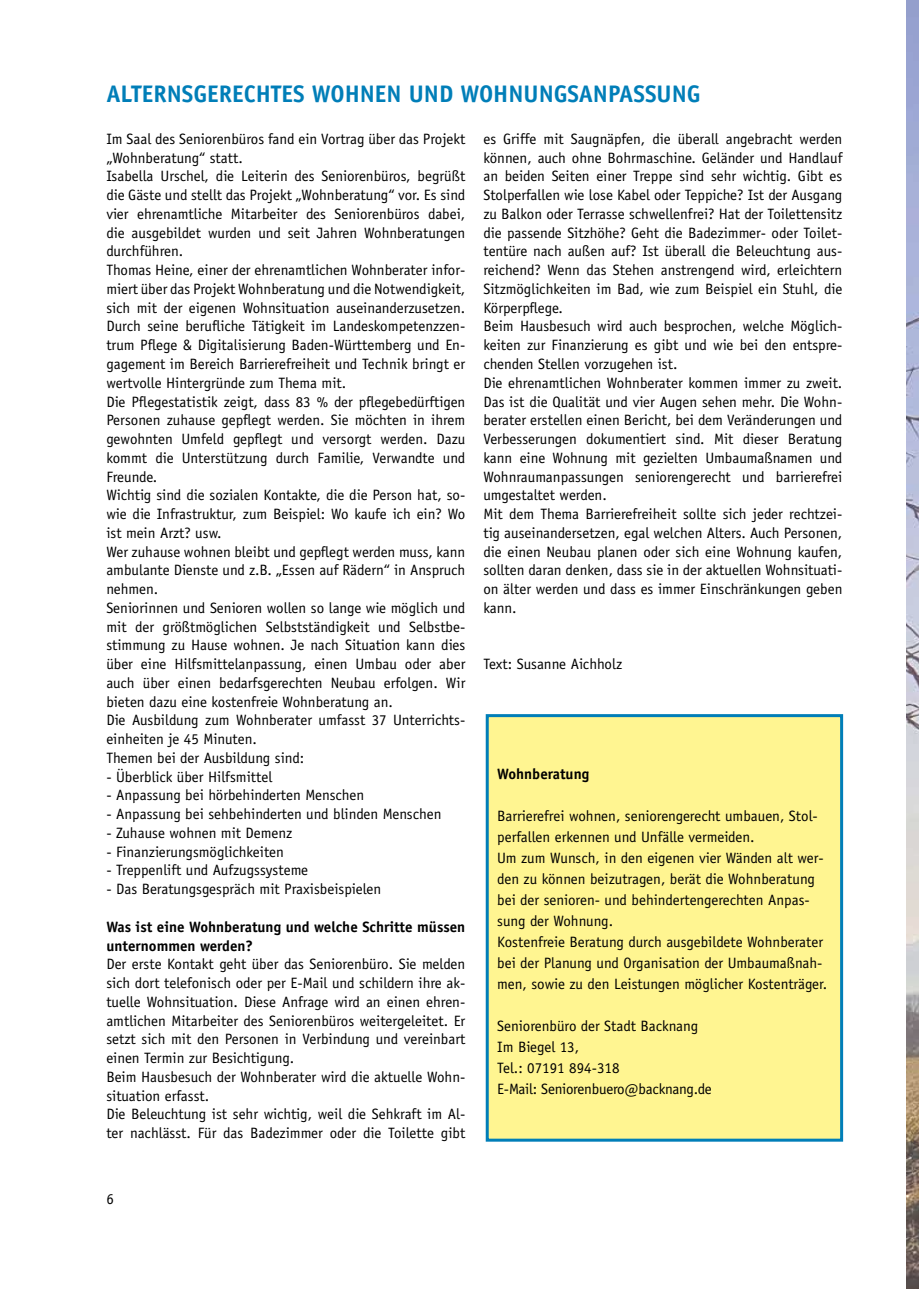
<style>
.page{position:relative;width:919px;height:1289px;background:#fff}
.page>*{position:absolute;margin:0;border:0;box-sizing:border-box;transform-origin:0 0}
.t1{font:700 24px "Officina Sans Std";color:#007eb8}
.t2{font:15px/18.8px "Officina Sans Std";color:#000}
.t3{font:700 15px/18.8px "Officina Sans Std";color:#000}
</style>
<div class="page">
<div style="left:487px;top:715px;width:354px;height:425px;background:#fff591"></div>
<div style="left:485px;top:714px;width:358px;height:427px;border:3px solid #007eb8"></div>
<img style="left:906px;top:1px;width:12px;height:1287px">
<h1 class="t1" style="left:106px;top:79px;width:595px">ALTERNSGERECHTES WOHNEN UND WOHNUNGSANPASSUNG</h1>
<p class="t2" style="left:106px;top:129px;width:360px">Im Saal des Seniorenbüros fand ein Vortrag über das Projekt „Wohnberatung“ statt.<br>Isabella Urschel, die Leiterin des Seniorenbüros, begrüßt die Gäste und stellt das Projekt „Wohnberatung“ vor. Es sind vier ehrenamtliche Mitarbeiter des Seniorenbüros dabei, die ausgebildet wurden und seit Jahren Wohnberatungen durchführen.<br>Thomas Heine, einer der ehrenamtlichen Wohnberater infor&shy;miert über das Projekt Wohnberatung und die Notwendigkeit, sich mit der eigenen Wohnsituation auseinanderzusetzen.<br>Durch seine berufliche Tätigkeit im Landeskompetenzzen&shy;trum Pflege &amp; Digitalisierung Baden-Württemberg und En&shy;gagement im Bereich Barrierefreiheit und Technik bringt er wertvolle Hintergründe zum Thema mit.<br>Die Pflegestatistik zeigt, dass 83 % der pflegebedürftigen Personen zuhause gepflegt werden. Sie möchten in ihrem gewohnten Umfeld gepflegt und versorgt werden. Dazu kommt die Unterstützung durch Familie, Verwandte und Freunde.<br>Wichtig sind die sozialen Kontakte, die die Person hat, so&shy;wie die Infrastruktur, zum Beispiel: Wo kaufe ich ein? Wo ist mein Arzt? usw.<br>Wer zuhause wohnen bleibt und gepflegt werden muss, kann ambulante Dienste und z.B. „Essen auf Rädern“ in Anspruch nehmen.<br>Seniorinnen und Senioren wollen so lange wie möglich und mit der größtmöglichen Selbstständigkeit und Selbstbe&shy;stimmung zu Hause wohnen. Je nach Situation kann dies über eine Hilfsmittelanpassung, einen Umbau oder aber auch über einen bedarfsgerechten Neubau erfolgen. Wir bieten dazu eine kostenfreie Wohnberatung an.<br>Die Ausbildung zum Wohnberater umfasst 37 Unterrichts&shy;einheiten je 45 Minuten.<br>Themen bei der Ausbildung sind:</p>
<p class="t2" style="left:106px;top:767px;width:167px">- Überblick über Hilfsmittel</p>
<p class="t2" style="left:106px;top:786px;width:259px">- Anpassung bei hörbehinderten Menschen</p>
<p class="t2" style="left:106px;top:804px;width:336px">- Anpassung bei sehbehinderten und blinden Menschen</p>
<p class="t2" style="left:106px;top:823px;width:187px">- Zuhause wohnen mit Demenz</p>
<p class="t2" style="left:106px;top:842px;width:179px">- Finanzierungsmöglichkeiten</p>
<p class="t2" style="left:106px;top:861px;width:203px">- Treppenlift und Aufzugssysteme</p>
<p class="t2" style="left:106px;top:879px;width:276px">- Das Beratungsgespräch mit Praxisbeispielen</p>
<p class="t3" style="left:106px;top:917px;width:360px">Was ist eine Wohnberatung und welche Schritte müssen unternommen werden?</p>
<p class="t2" style="left:106px;top:954px;width:360px">Der erste Kontakt geht über das Seniorenbüro. Sie melden sich dort telefonisch oder per E-Mail und schildern ihre ak&shy;tuelle Wohnsituation. Diese Anfrage wird an einen ehren&shy;amtlichen Mitarbeiter des Seniorenbüros weitergeleitet. Er setzt sich mit den Personen in Verbindung und vereinbart einen Termin zur Besichtigung.<br>Beim Hausbesuch der Wohnberater wird die aktuelle Wohn&shy;situation erfasst.<br>Die Beleuchtung ist sehr wichtig, weil die Sehkraft im Al&shy;ter nachlässt. Für das Badezimmer oder die Toilette gibt</p>
<p class="t2" style="left:483px;top:129px;width:360px">es Griffe mit Saugnäpfen, die überall angebracht werden können, auch ohne Bohrmaschine. Geländer und Handlauf an beiden Seiten einer Treppe sind sehr wichtig. Gibt es Stolperfallen wie lose Kabel oder Teppiche? Ist der Ausgang zu Balkon oder Terrasse schwellenfrei? Hat der Toilettensitz die passende Sitzhöhe? Geht die Badezimmer- oder Toilet&shy;tentüre nach außen auf? Ist überall die Beleuchtung aus&shy;reichend? Wenn das Stehen anstrengend wird, erleichtern Sitzmöglichkeiten im Bad, wie zum Beispiel ein Stuhl, die Körperpflege.<br>Beim Hausbesuch wird auch besprochen, welche Möglich&shy;keiten zur Finanzierung es gibt und wie bei den entspre&shy;chenden Stellen vorzugehen ist.<br>Die ehrenamtlichen Wohnberater kommen immer zu zweit.<br>Das ist die Qualität und vier Augen sehen mehr. Die Wohn&shy;berater erstellen einen Bericht, bei dem Veränderungen und Verbesserungen dokumentiert sind. Mit dieser Beratung kann eine Wohnung mit gezielten Umbaumaßnamen und Wohnraumanpassungen seniorengerecht und barrierefrei umgestaltet werden.<br>Mit dem Thema Barrierefreiheit sollte sich jeder rechtzei&shy;tig auseinandersetzen, egal welchen Alters. Auch Personen, die einen Neubau planen oder sich eine Wohnung kaufen, sollten daran denken, dass sie in der aktuellen Wohnsituati&shy;on älter werden und dass es immer Einschränkungen geben kann.</p>
<p class="t2" style="left:483px;top:654px;width:140px">Text: Susanne Aichholz</p>
<p class="t3" style="left:497px;top:763px;width:93px">Wohnberatung</p>
<p class="t2" style="left:497px;top:805px;width:331px;line-height:21px">Barrierefrei wohnen, seniorengerecht umbauen, Stol&shy;perfallen erkennen und Unfälle vermeiden.<br>Um zum Wunsch, in den eigenen vier Wänden alt wer&shy;den zu können beizutragen, berät die Wohnberatung bei der senioren- und behindertengerechten Anpas&shy;sung der Wohnung.<br>Kostenfreie Beratung durch ausgebildete Wohnberater bei der Planung und Organisation der Umbaumaßnah&shy;men, sowie zu den Leistungen möglicher Kostenträger.</p>
<p class="t2" style="left:497px;top:1015px;width:216px;line-height:21px">Seniorenbüro der Stadt Backnang<br>Im Biegel 13,<br>Tel.: 07191 894-318<br>E-Mail: Seniorenbuero@backnang.de</p>
<p class="t2" style="left:106px;top:1189px;width:9px">6</p>
</div>
